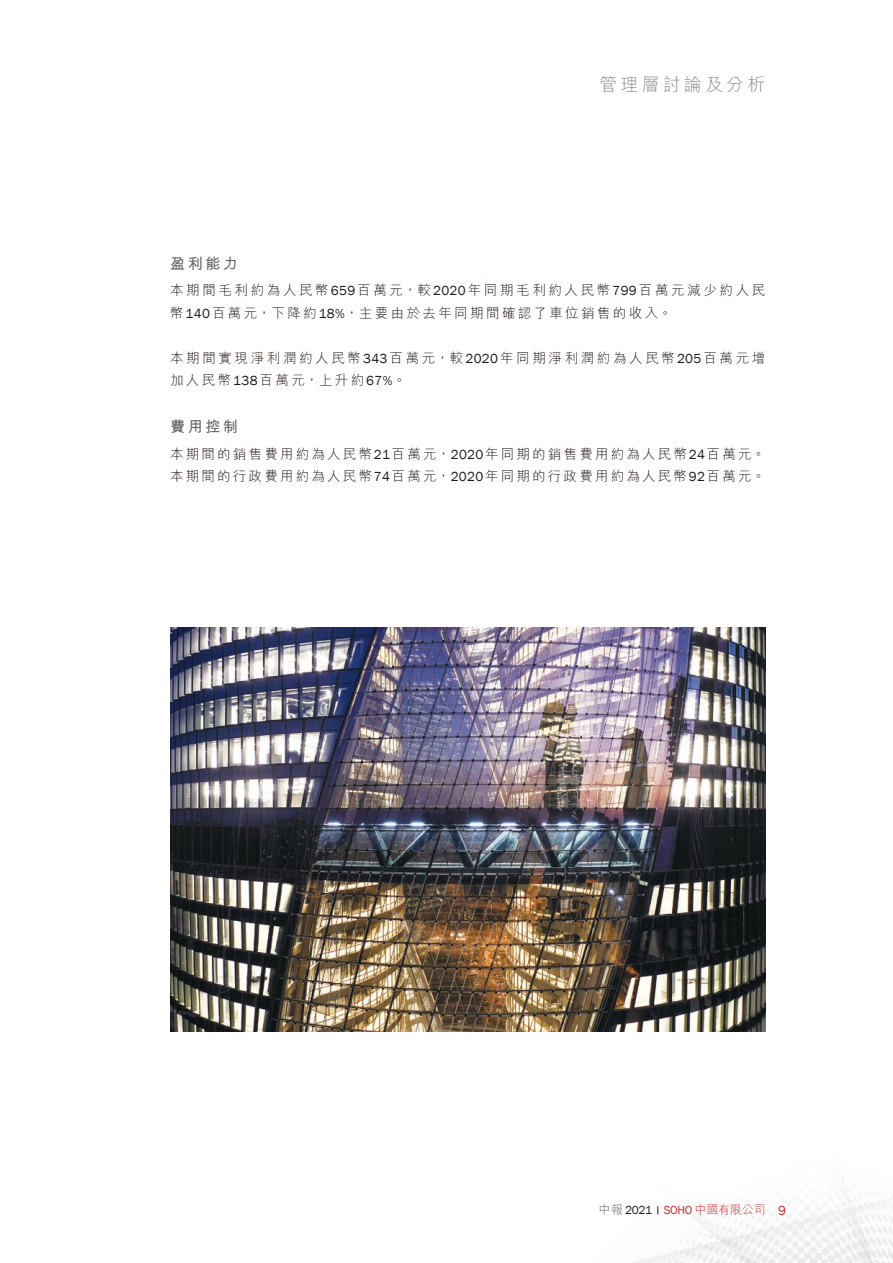
<style>
.page{position:relative;width:893px;height:1263px;background:#fff}
.page>*{position:absolute;margin:0;border:0;box-sizing:border-box;transform-origin:0 0}
.t1{font:300 18px "M Hei HK";letter-spacing:.175em;color:#898989}
.t2{font:700 15px "M Hei HK";letter-spacing:.175em;color:#666565}
.t3{font:300 13.5px/22.5px "M Hei HK";letter-spacing:.195em;color:#231916}
.t4{font:300 13.5px/22.5px "M Hei HK";letter-spacing:.175em;color:#231916}
.t5{font:300 12px "M Hei HK";letter-spacing:-.025em;color:#cc2c30}
.s1{font-family:"Franklin Gothic";font-weight:400}
.s2{color:#666565}
.s3{font-family:"Franklin Gothic";font-weight:400;color:#231916}
.s4{font-family:"Franklin Gothic";font-weight:400;font-size:13.5px}
</style>
<div class="page">
<img style="left:170px;top:627px;width:723px;height:636px">
<img style="left:170px;top:627px;width:595px;height:404px">
<h1 class="t1" style="left:599px;top:76px;width:168px">管理層討論及分析</h1>
<p class="t2" style="left:170px;top:252px;width:69px">盈利能力</p>
<p class="t3" style="left:170px;top:279px;width:597px">本期間毛利約為人民幣<span class="s1">659</span>百萬元，較<span class="s1">2020</span>年同期毛利約人民幣<span class="s1">799</span>百萬元減少約人民幣<span class="s1">140</span>百萬元，下降約<span class="s1">18%</span>，主要由於去年同期間確認了車位銷售的收入。</p>
<p class="t3" style="left:170px;top:346px;width:597px">本期間實現淨利潤約人民幣<span class="s1">343</span>百萬元，較<span class="s1">2020</span>年同期淨利潤約為人民幣<span class="s1">205</span>百萬元增加人民幣<span class="s1">138</span>百萬元，上升約<span class="s1">67%</span>。</p>
<p class="t2" style="left:170px;top:415px;width:69px">費用控制</p>
<p class="t4" style="left:170px;top:442px;width:597px">本期間的銷售費用約為人民幣<span class="s1">21</span>百萬元，<span class="s1">2020</span>年同期的銷售費用約為人民幣<span class="s1">24</span>百萬元。本期間的行政費用約為人民幣<span class="s1">74</span>百萬元，<span class="s1">2020</span>年同期的行政費用約為人民幣<span class="s1">92</span>百萬元。</p>
<p class="t5" style="left:599px;top:1204px;width:189px"><span class="s2">中報</span> <span class="s3">2021</span> <span class="s1">SOHO</span> 中國有限公司 <span class="s4">9</span></p>
</div>
